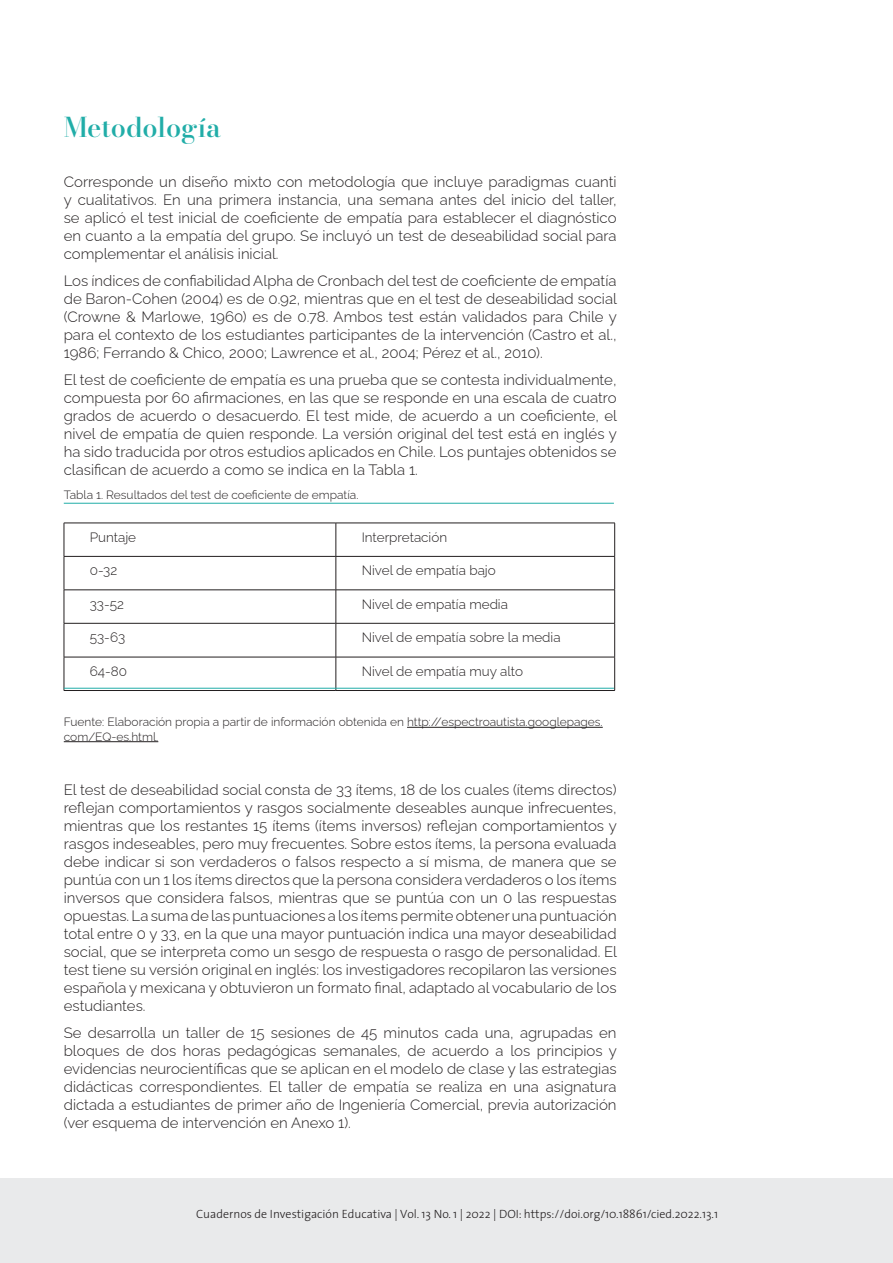
<style>
.page{position:relative;width:893px;height:1263px;background:#fff}
.page>*{position:absolute;margin:0;border:0;box-sizing:border-box;transform-origin:0 0}
.Subtítulo_1{font:500 27px "Bodoni Moda 16 pt";letter-spacing:-.005em;color:#21ada8}
.t1{font:300 15px/18px "Raleway";color:#231f20;text-align:justify}
.t2{font:300 13.5px "Raleway";color:#231f20}
.t3{font:300 12px/14.4px "Raleway";color:#231f20}
.t4{font:300 12px "The Sans";color:#231f20}
</style>
<div class="page">
<div style="left:0;top:1178px;width:893px;height:85px;background:#e9eaeb"></div>
<hr style="left:407px;top:727px;width:196px;height:1px;background:#231f20">
<hr style="left:64px;top:741px;width:94px;height:1px;background:#231f20">
<hr style="left:64px;top:523px;width:272px;height:1px;background:#231f20">
<hr style="left:64px;top:523px;width:1px;height:33px;background:#231f20">
<hr style="left:336px;top:523px;width:279px;height:1px;background:#231f20">
<hr style="left:336px;top:523px;width:1px;height:33px;background:#231f20">
<hr style="left:614px;top:523px;width:1px;height:33px;background:#231f20">
<hr style="left:64px;top:556px;width:272px;height:1px;background:#231f20">
<hr style="left:64px;top:557px;width:1px;height:33px;background:#231f20">
<hr style="left:336px;top:556px;width:279px;height:1px;background:#231f20">
<hr style="left:336px;top:557px;width:1px;height:33px;background:#231f20">
<hr style="left:614px;top:557px;width:1px;height:33px;background:#231f20">
<hr style="left:64px;top:590px;width:272px;height:1px;background:#231f20">
<hr style="left:64px;top:590px;width:1px;height:33px;background:#231f20">
<hr style="left:336px;top:590px;width:279px;height:1px;background:#231f20">
<hr style="left:336px;top:590px;width:1px;height:33px;background:#231f20">
<hr style="left:614px;top:590px;width:1px;height:33px;background:#231f20">
<hr style="left:64px;top:623px;width:272px;height:1px;background:#231f20">
<hr style="left:64px;top:623px;width:1px;height:34px;background:#231f20">
<hr style="left:336px;top:623px;width:279px;height:1px;background:#231f20">
<hr style="left:336px;top:623px;width:1px;height:34px;background:#231f20">
<hr style="left:614px;top:623px;width:1px;height:34px;background:#231f20">
<hr style="left:64px;top:657px;width:272px;height:1px;background:#231f20">
<hr style="left:64px;top:657px;width:1px;height:33px;background:#231f20">
<hr style="left:336px;top:657px;width:279px;height:1px;background:#231f20">
<hr style="left:336px;top:657px;width:1px;height:33px;background:#231f20">
<hr style="left:614px;top:657px;width:1px;height:33px;background:#231f20">
<hr style="left:64px;top:690px;width:272px;height:1px;background:#231f20">
<hr style="left:336px;top:690px;width:279px;height:1px;background:#231f20">
<hr style="left:64px;top:503px;width:550px;height:1px;background:#21ada8">
<hr style="left:64px;top:688px;width:550px;height:1px;background:#21ada8">
<p class="Subtítulo_1" style="left:64px;top:109px;width:159px">Metodología</p>
<p class="t1" style="left:64px;top:171px;width:554px">Corresponde un diseño mixto con metodología que incluye paradigmas cuanti y cualitativos. En una primera instancia, una semana antes del inicio del taller, se aplicó el test inicial de coeficiente de empatía para establecer el diagnóstico en cuanto a la empatía del grupo. Se incluyó un test de deseabilidad social para complementar el análisis inicial.</p>
<p class="t1" style="left:64px;top:270px;width:555px">Los índices de confiabilidad Alpha de Cronbach del test de coeficiente de empatía de Baron-Cohen (2004) es de 0.92, mientras que en el test de deseabilidad social (Crowne &amp; Marlowe, 1960) es de 0.78. Ambos test están validados para Chile y para el contexto de los estudiantes participantes de la intervención (Castro et al., 1986; Ferrando &amp; Chico, 2000; Lawrence et al., 2004; Pérez et al., 2010).</p>
<p class="t1" style="left:64px;top:369px;width:555px">El test de coeficiente de empatía es una prueba que se contesta individualmente, compuesta por 60 afirmaciones, en las que se responde en una escala de cuatro grados de acuerdo o desacuerdo. El test mide, de acuerdo a un coeficiente, el nivel de empatía de quien responde. La versión original del test está en inglés y ha sido traducida por otros estudios aplicados en Chile. Los puntajes obtenidos se clasifican de acuerdo a como se indica en la Tabla 1.</p>
<p class="t3" style="left:64px;top:486px;width:296px">Tabla 1. Resultados del test de coeficiente de empatía.</p>
<p class="t2" style="left:90px;top:526px;width:48px">Puntaje</p>
<p class="t2" style="left:362px;top:526px;width:87px">Interpretación</p>
<p class="t2" style="left:90px;top:559px;width:29px">0-32</p>
<p class="t2" style="left:362px;top:559px;width:136px">Nivel de empatía bajo</p>
<p class="t2" style="left:90px;top:593px;width:36px">33-52</p>
<p class="t2" style="left:362px;top:593px;width:148px">Nivel de empatía media</p>
<p class="t2" style="left:90px;top:626px;width:37px">53-63</p>
<p class="t2" style="left:362px;top:626px;width:200px">Nivel de empatía sobre la media</p>
<p class="t2" style="left:90px;top:660px;width:39px">64-80</p>
<p class="t2" style="left:362px;top:660px;width:163px">Nivel de empatía muy alto</p>
<p class="t3" style="left:64px;top:713px;width:540px">Fuente: Elaboración propia a partir de información obtenida en http://espectroautista.googlepages. com/EQ-es.html.</p>
<p class="t1" style="left:64px;top:778px;width:555px">El test de deseabilidad social consta de 33 ítems, 18 de los cuales (ítems directos) reflejan comportamientos y rasgos socialmente deseables aunque infrecuentes, mientras que los restantes 15 ítems (ítems inversos) reflejan comportamientos y rasgos indeseables, pero muy frecuentes. Sobre estos ítems, la persona evaluada debe indicar si son verdaderos o falsos respecto a sí misma, de manera que se puntúa con un 1 los ítems directos que la persona considera verdaderos o los ítems inversos que considera falsos, mientras que se puntúa con un 0 las respuestas opuestas. La suma de las puntuaciones a los ítems permite obtener una puntuación total entre 0 y 33, en la que una mayor puntuación indica una mayor deseabilidad social, que se interpreta como un sesgo de respuesta o rasgo de personalidad. El test tiene su versión original en inglés: los investigadores recopilaron las versiones española y mexicana y obtuvieron un formato final, adaptado al vocabulario de los estudiantes.</p>
<p class="t1" style="left:64px;top:1021px;width:555px">Se desarrolla un taller de 15 sesiones de 45 minutos cada una, agrupadas en bloques de dos horas pedagógicas semanales, de acuerdo a los principios y evidencias neurocientíficas que se aplican en el modelo de clase y las estrategias didácticas correspondientes. El taller de empatía se realiza en una asignatura dictada a estudiantes de primer año de Ingeniería Comercial, previa autorización (ver esquema de intervención en Anexo 1).</p>
<p class="t4" style="left:196px;top:1204px;width:523px">Cuadernos de Investigación Educativa | Vol. 13 No. 1 | 2022 | DOI: https://doi.org/10.18861/cied.2022.13.1</p>
</div>
